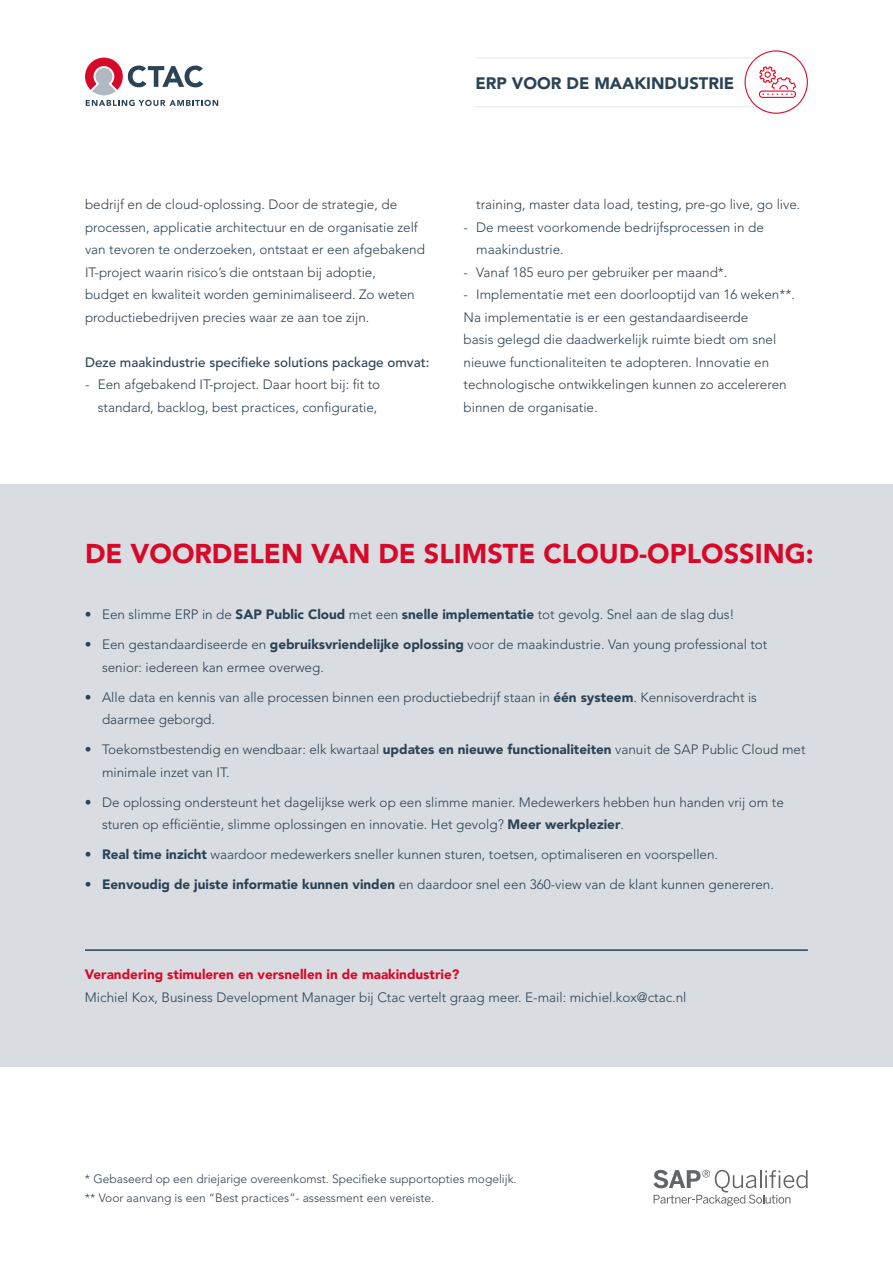
<style>
.page{position:relative;width:893px;height:1263px;background:#fff}
.page>*{position:absolute;margin:0;border:0;box-sizing:border-box;transform-origin:0 0}
.t1{font:900 27px "Avenir";color:#d70929}
.t2{font:900 16.5px "Avenir";color:#2c4255}
.t3{font:300 13.5px/22.5px "Avenir";color:#2c4255}
.t4{font:900 13.5px "Avenir";color:#d70929}
.t5{font:500 13.5px "Avenir";color:#2c4255}
.t6{font:300 12px/19.5px "Avenir";color:#2c4255}
.s1{font-weight:900}
</style>
<div class="page">
<div style="left:0;top:484px;width:893px;height:582px;background:#d9dce1"></div>
<svg style="left:85px;top:58px;width:133px;height:48px"></svg>
<hr style="left:85px;top:949px;width:723px;height:2px;background:#2c4255">
<svg style="left:653px;top:1170px;width:155px;height:36px"></svg>
<hr style="left:475px;top:106px;width:282px;height:1px;background:#e5e7ec">
<hr style="left:475px;top:58px;width:282px;height:1px;background:#e5e7ec">
<svg style="left:744px;top:50px;width:64px;height:64px"></svg>
<p class="t2" style="left:475px;top:73px;width:260px">ERP VOOR DE MAAKINDUSTRIE</p>
<p class="t3" style="left:85px;top:193px;width:341px">bedrijf en de cloud-oplossing. Door de strategie, de processen, applicatie architectuur en de organisatie zelf van tevoren te onderzoeken, ontstaat er een afgebakend IT-project waarin risico’s die ontstaan bij adoptie,<br>budget en kwaliteit worden geminimaliseerd. Zo weten productiebedrijven precies waar ze aan toe zijn.</p>
<p class="t5" style="left:85px;top:354px;width:346px">Deze maakindustrie specifieke solutions package omvat:</p>
<p class="t3" style="left:85px;top:373px;width:297px;text-align:right">- Een afgebakend IT-project. Daar hoort bij: fit to standard, backlog, best practices, configuratie,</p>
<p class="t3" style="left:476px;top:193px;width:326px">training, master data load, testing, pre-go live, go live.</p>
<p class="t3" style="left:476px;top:216px;width:289px;text-indent:-13px">- De meest voorkomende bedrijfsprocessen in de maakindustrie.</p>
<p class="t3" style="left:463px;top:261px;width:265px">- Vanaf 185 euro per gebruiker per maand*.</p>
<p class="t3" style="left:463px;top:283px;width:333px">- Implementatie met een doorlooptijd van 16 weken**.<br>Na implementatie is er een gestandaardiseerde<br>basis gelegd die daadwerkelijk ruimte biedt om snel nieuwe functionaliteiten te adopteren. Innovatie en technologische ontwikkelingen kunnen zo accelereren binnen de organisatie.</p>
<h1 class="t1" style="left:85px;top:537px;width:730px">DE VOORDELEN VAN DE SLIMSTE CLOUD-OPLOSSING:</h1>
<p class="t3" style="left:85px;top:603px;width:651px">• Een slimme ERP in de <span class="s1">SAP Public Cloud</span> met een <span class="s1">snelle implementatie</span> tot gevolg. Snel aan de slag dus!</p>
<p class="t3" style="left:102px;top:633px;width:667px;text-indent:-17px">• Een gestandaardiseerde en <span class="s1">gebruiksvriendelijke oplossing</span> voor de maakindustrie. Van young professional tot senior: iedereen kan ermee overweg.</p>
<p class="t3" style="left:102px;top:686px;width:656px;text-indent:-17px">• Alle data en kennis van alle processen binnen een productiebedrijf staan in <span class="s1">één systeem</span>. Kennisoverdracht is daarmee geborgd.</p>
<p class="t3" style="left:102px;top:738px;width:705px;text-indent:-17px">• Toekomstbestendig en wendbaar: elk kwartaal <span class="s1">updates en nieuwe functionaliteiten</span> vanuit de SAP Public Cloud met minimale inzet van IT.</p>
<p class="t3" style="left:102px;top:791px;width:683px;text-indent:-17px">• De oplossing ondersteunt het dagelijkse werk op een slimme manier. Medewerkers hebben hun handen vrij om te sturen op efficiëntie, slimme oplossingen en innovatie. Het gevolg? <span class="s1">Meer werkplezier</span>.</p>
<p class="t3" style="left:85px;top:843px;width:635px">• <span class="s1">Real time inzicht</span> waardoor medewerkers sneller kunnen sturen, toetsen, optimaliseren en voorspellen.</p>
<p class="t3" style="left:85px;top:873px;width:690px">• <span class="s1">Eenvoudig de juiste informatie kunnen vinden</span> en daardoor snel een 360-view van de klant kunnen genereren.</p>
<p class="t4" style="left:85px;top:966px;width:376px">Verandering stimuleren en versnellen in de maakindustrie?</p>
<p class="t3" style="left:85px;top:986px;width:603px">Michiel Kox, Business Development Manager bij Ctac vertelt graag meer. E-mail: michiel.kox@ctac.nl</p>
<p class="t6" style="left:85px;top:1169px;width:433px">* Gebaseerd op een driejarige overeenkomst. Specifieke supportopties mogelijk. ** Voor aanvang is een “Best practices”- assessment een vereiste.</p>
</div>
